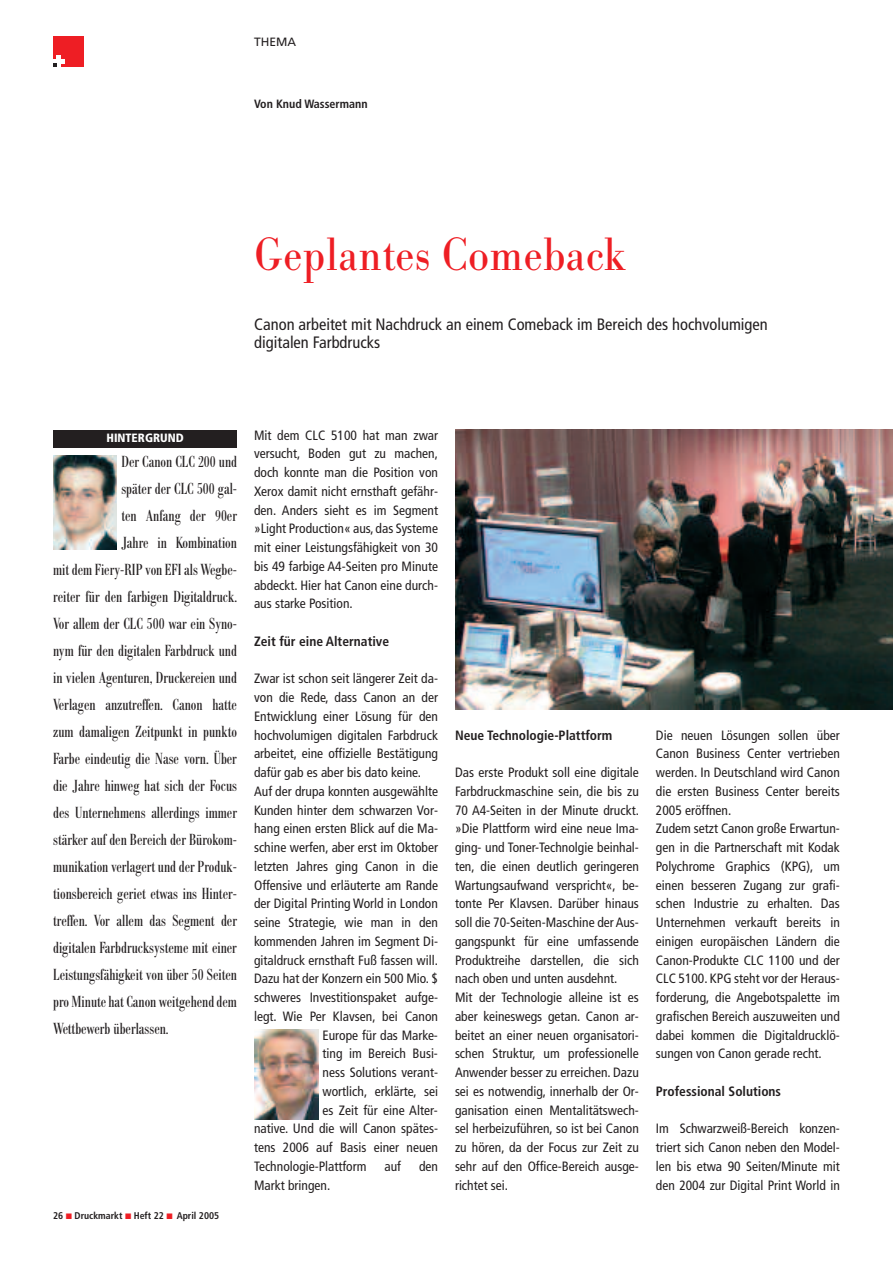
<style>
.page{position:relative;width:893px;height:1263px;background:#fff}
.page>*{position:absolute;margin:0;border:0;box-sizing:border-box;transform-origin:0 0}
.t1{font:48px "Bodoni Nr 1 SB";color:#ee1e24;scale:.9 1}
.t2{font:16.5px "Bodoni Nr 1 SB Con";color:#231f20}
.t3{font:condensed 16.5px/18px "Frutiger";color:#231f20}
.t4{font:condensed 13.5px/18.8px "Frutiger";color:#231f20;text-align:justify}
.t5{font:700 condensed 13.5px "Frutiger";color:#231f20}
.t6{font:700 condensed 12px "Frutiger";color:#231f20}
.t7{font:900 condensed 12px "Frutiger";color:#fff}
.t8{font:12px "Frutiger";color:#231f20}
.t9{font:700 condensed 9.75px "Frutiger";color:#231f20}
</style>
<div class="page">
<div style="left:53px;top:431px;width:184px;height:17px;background:#231f20"></div>
<div style="left:53px;top:36px;width:31px;height:31px;background:#ee1e24"></div>
<div style="left:53px;top:59px;width:12px;height:5px;background:#fff"></div>
<hr style="left:57px;top:56px;width:4px;height:11px;background:#fff">
<img style="left:53px;top:455px;width:64px;height:95px">
<img style="left:455px;top:429px;width:438px;height:280px">
<img style="left:254px;top:1029px;width:64px;height:90px">
<p class="t8" style="left:254px;top:37px;width:43px">THEMA</p>
<p class="t6" style="left:254px;top:99px;width:115px">Von Knud Wassermann</p>
<h1 class="t1" style="left:254px;top:225px;width:416px">Geplantes Comeback</h1>
<p class="t3" style="left:254px;top:316px;width:515px">Canon arbeitet mit Nachdruck an einem Comeback im Bereich des hochvolumigen digitalen Farbdrucks</p>
<p class="t7" style="left:107px;top:433px;width:79px">HINTERGRUND</p>
<p class="t2" style="left:121px;top:451px;width:117px">Der Canon CLC 200 und</p>
<p class="t2" style="left:121px;top:478px;width:117px">später der CLC 500 gal-</p>
<p class="t2" style="left:121px;top:505px;width:117px">ten Anfang der 90er</p>
<p class="t2" style="left:121px;top:532px;width:117px">Jahre in Kombination</p>
<p class="t2" style="left:53px;top:559px;width:185px">mit dem Fiery-RIP von EFI als Wegbe-</p>
<p class="t2" style="left:53px;top:586px;width:185px">reiter für den farbigen Digitaldruck.</p>
<p class="t2" style="left:53px;top:613px;width:185px">Vor allem der CLC 500 war ein Syno-</p>
<p class="t2" style="left:53px;top:640px;width:185px">nym für den digitalen Farbdruck und</p>
<p class="t2" style="left:53px;top:667px;width:185px">in vielen Agenturen, Druckereien und</p>
<p class="t2" style="left:53px;top:694px;width:185px">Verlagen anzutreffen. Canon hatte</p>
<p class="t2" style="left:53px;top:721px;width:185px">zum damaligen Zeitpunkt in punkto</p>
<p class="t2" style="left:53px;top:748px;width:185px">Farbe eindeutig die Nase vorn. Über</p>
<p class="t2" style="left:53px;top:775px;width:185px">die Jahre hinweg hat sich der Focus</p>
<p class="t2" style="left:53px;top:802px;width:185px">des Unternehmens allerdings immer</p>
<p class="t2" style="left:53px;top:829px;width:185px">stärker auf den Bereich der Bürokom-</p>
<p class="t2" style="left:53px;top:856px;width:185px">munikation verlagert und der Produk-</p>
<p class="t2" style="left:53px;top:883px;width:185px">tionsbereich geriet etwas ins Hinter-</p>
<p class="t2" style="left:53px;top:910px;width:185px">treffen. Vor allem das Segment der</p>
<p class="t2" style="left:53px;top:937px;width:185px">digitalen Farbdrucksysteme mit einer</p>
<p class="t2" style="left:53px;top:964px;width:185px">Leistungsfähigkeit von über 50 Seiten</p>
<p class="t2" style="left:53px;top:991px;width:185px">pro Minute hat Canon weitgehend dem</p>
<p class="t2" style="left:53px;top:1018px;width:117px">Wettbewerb überlassen.</p>
<p class="t9" style="left:53px;top:1212px;width:112px">26 Druckmarkt Heft 22</p>
<p class="t9" style="left:177px;top:1212px;width:44px">April 2005</p>
<p class="t4" style="left:254px;top:427px;width:185px">Mit dem CLC 5100 hat man zwar versucht, Boden gut zu machen, doch konnte man die Position von Xerox damit nicht ernsthaft gefähr&shy;den. Anders sieht es im Segment »Light Production« aus, das Systeme mit einer Leistungsfähigkeit von 30 bis 49 farbige A4-Seiten pro Minute abdeckt. Hier hat Canon eine durch&shy;aus starke Position.</p>
<p class="t5" style="left:254px;top:636px;width:137px">Zeit für eine Alternative</p>
<p class="t4" style="left:254px;top:670px;width:185px">Zwar ist schon seit längerer Zeit da-</p>
<p class="t4" style="left:254px;top:689px;width:185px">von die Rede, dass Canon an der</p>
<p class="t4" style="left:254px;top:708px;width:185px">Entwicklung einer Lösung für den</p>
<p class="t4" style="left:254px;top:727px;width:185px">hochvolumigen digitalen Farbdruck</p>
<p class="t4" style="left:254px;top:745px;width:185px">arbeitet, eine offizielle Bestätigung</p>
<p class="t4" style="left:254px;top:764px;width:168px">dafür gab es aber bis dato keine.</p>
<p class="t4" style="left:254px;top:783px;width:185px">Auf der drupa konnten ausgewählte</p>
<p class="t4" style="left:254px;top:802px;width:185px">Kunden hinter dem schwarzen Vor-</p>
<p class="t4" style="left:254px;top:820px;width:185px">hang einen ersten Blick auf die Ma-</p>
<p class="t4" style="left:254px;top:839px;width:185px">schine werfen, aber erst im Oktober</p>
<p class="t4" style="left:254px;top:858px;width:185px">letzten Jahres ging Canon in die</p>
<p class="t4" style="left:254px;top:877px;width:185px">Offensive und erläuterte am Rande</p>
<p class="t4" style="left:254px;top:895px;width:185px">der Digital Printing World in London</p>
<p class="t4" style="left:254px;top:914px;width:185px">seine Strategie, wie man in den</p>
<p class="t4" style="left:254px;top:933px;width:185px">kommenden Jahren im Segment Di-</p>
<p class="t4" style="left:254px;top:952px;width:185px">gitaldruck ernsthaft Fuß fassen will.</p>
<p class="t4" style="left:254px;top:970px;width:185px">Dazu hat der Konzern ein 500 Mio. $</p>
<p class="t4" style="left:254px;top:989px;width:185px">schweres Investitionspaket aufge-</p>
<p class="t4" style="left:254px;top:1008px;width:185px">legt. Wie Per Klavsen, bei Canon</p>
<p class="t4" style="left:323px;top:1027px;width:117px">Europe für das Marke-</p>
<p class="t4" style="left:323px;top:1045px;width:117px">ting im Bereich Busi-</p>
<p class="t4" style="left:323px;top:1064px;width:117px">ness Solutions verant-</p>
<p class="t4" style="left:323px;top:1083px;width:117px">wortlich, erklärte, sei</p>
<p class="t4" style="left:323px;top:1102px;width:117px">es Zeit für eine Alter-</p>
<p class="t4" style="left:254px;top:1120px;width:185px">native. Und die will Canon spätes-</p>
<p class="t4" style="left:254px;top:1139px;width:185px">tens 2006 auf Basis einer neuen</p>
<p class="t4" style="left:254px;top:1158px;width:114px">Technologie-Plattform</p>
<p class="t4" style="left:385px;top:1158px;width:18px">auf</p>
<p class="t4" style="left:419px;top:1158px;width:20px">den</p>
<p class="t4" style="left:254px;top:1177px;width:78px">Markt bringen.</p>
<p class="t5" style="left:455px;top:729px;width:159px">Neue Technologie-Plattform</p>
<p class="t4" style="left:455px;top:764px;width:185px;text-align:left">Das erste Produkt soll eine digitale Farbdruckmaschine sein, die bis zu 70 A4-Seiten in der Minute druckt. »Die Plattform wird eine neue Ima&shy;ging- und Toner-Technolgie beinhal&shy;ten, die einen deutlich geringeren Wartungsaufwand verspricht«, be&shy;tonte Per Klavsen. Darüber hinaus soll die 70-Seiten-Maschine der Aus&shy;gangspunkt für eine umfassende Produktreihe darstellen, die sich nach oben und unten ausdehnt.<br>Mit der Technologie alleine ist es aber keineswegs getan. Canon ar&shy;beitet an einer neuen organisatori&shy;schen Struktur, um professionelle Anwender besser zu erreichen. Dazu sei es notwendig, innerhalb der Or&shy;ganisation einen Mentalitätswech&shy;sel herbeizuführen, so ist bei Canon zu hören, da der Focus zur Zeit zu sehr auf den Office-Bereich ausge&shy;richtet sei.</p>
<p class="t4" style="left:656px;top:726px;width:185px;text-align:left">Die neuen Lösungen sollen über<br>Canon Business Center vertrieben werden. In Deutschland wird Canon die ersten Business Center bereits<br>2005 eröffnen.<br>Zudem setzt Canon große Erwartun&shy;gen in die Partnerschaft mit Kodak<br>Polychrome Graphics (KPG), um einen besseren Zugang zur grafi&shy;schen Industrie zu erhalten. Das<br>Unternehmen verkauft bereits in einigen europäischen Ländern die<br>Canon-Produkte CLC 1100 und der<br>CLC 5100. KPG steht vor der Heraus&shy;forderung, die Angebotspalette im grafischen Bereich auszuweiten und dabei kommen die Digitaldrucklö&shy;sungen von Canon gerade recht.</p>
<p class="t5" style="left:656px;top:1086px;width:127px">Professional Solutions</p>
<p class="t4" style="left:656px;top:1120px;width:185px">Im Schwarzweiß-Bereich konzen&shy;triert sich Canon neben den Model&shy;len bis etwa 90 Seiten/Minute mit den 2004 zur Digital Print World in</p>
</div>
